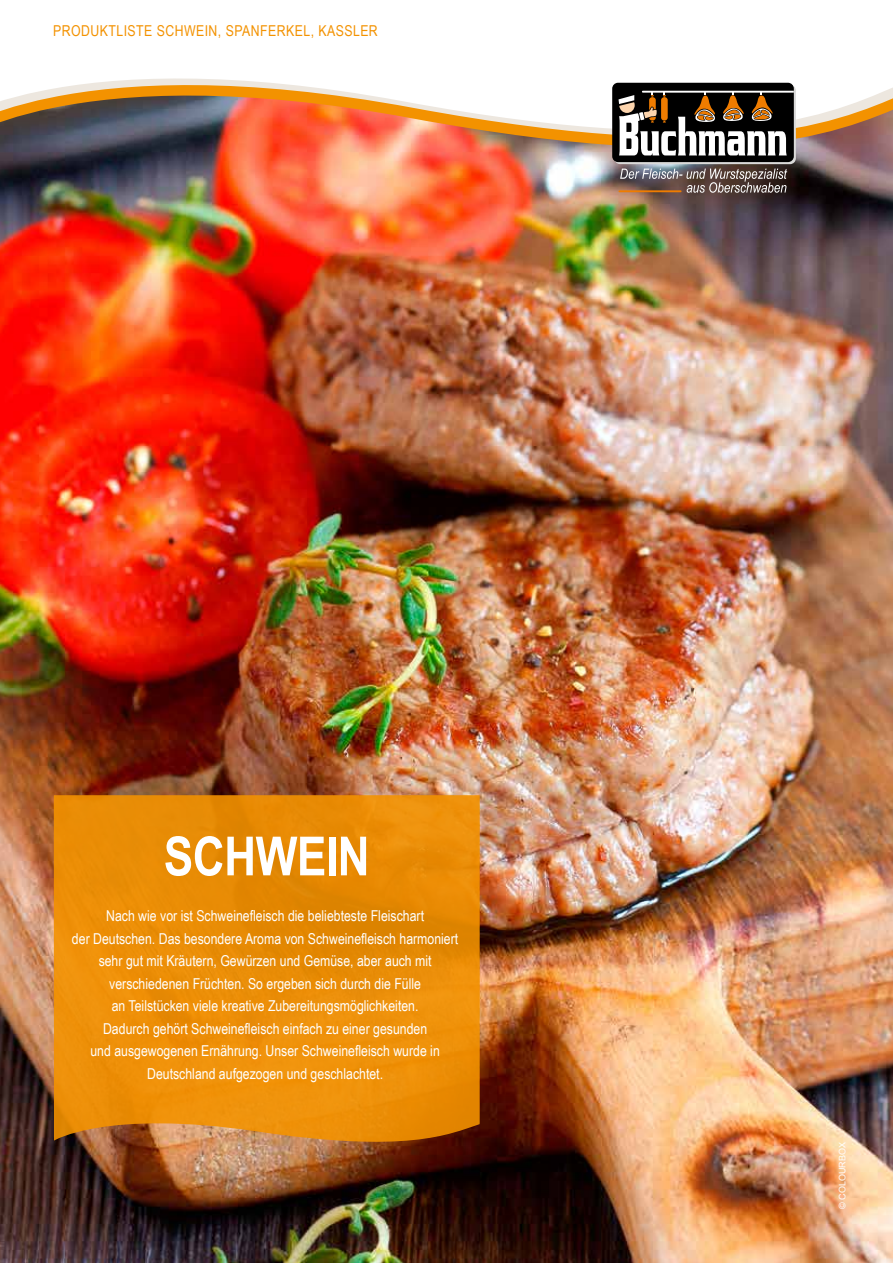
<style>
.page{position:relative;width:893px;height:1263px;background:#fff}
.page>*{position:absolute;margin:0;border:0;box-sizing:border-box;transform-origin:0 0}
.t1{font:700 54px "Arial Narrow";letter-spacing:-.01em;color:#fff}
.t2{font:15px/22.5px "Arial Narrow";color:#fff;text-align:center}
.t3{font:15px "Arial Narrow";letter-spacing:.03em;color:#f39200}
.t4{font:9px "Arial";color:#fff}
</style>
<div class="page">
<img style="left:0;top:189px;width:893px;height:1074px">
<img style="left:0;top:78px;width:893px;height:111px">
<svg style="left:54px;top:795px;width:426px;height:348px;background:#e88b08"></svg>
<div style="left:614px;top:85px;width:182px;height:79px;background:linear-gradient(to bottom,#dbdbda,#d9d9d8);border-radius:6px"></div>
<div style="left:612px;top:83px;width:182px;height:79px;background:#000;border-radius:6px"></div>
<hr style="left:618px;top:190px;width:63px;height:2px;background:#ef7c00">
<svg style="left:618px;top:91px;width:176px;height:64px"></svg>
<svg style="left:620px;top:169px;width:167px;height:24px;background:#776761"></svg>
<p class="t3" style="left:53px;top:20px;width:38px">Produkt</p>
<p class="t3" style="left:116px;top:20px;width:21px">liste</p>
<p class="t3" style="left:157px;top:20px;width:87px">Schwein, Spanfe</p>
<p class="t3" style="left:277px;top:20px;width:103px">rkel, Kassler</p>
<h1 class="t1" style="left:164px;top:815px;width:207px">SCHWEIN</h1>
<p class="t2" style="left:72px;top:904px;width:388px">Nach wie vor ist Schweinefleisch die beliebteste Fleischart<br>der Deutschen. Das besondere Aroma von Schweinefleisch harmoniert sehr gut mit Kräutern, Gewürzen und Gemüse, aber auch mit verschiedenen Früchten. So ergeben sich durch die Fülle<br>an Teilstücken viele kreative Zubereitungsmöglichkeiten.<br>Dadurch gehört Schweinefleisch einfach zu einer gesunden<br>und ausgewogenen Ernährung. Unser Schweinefleisch wurde in Deutschland aufgezogen und geschlachtet.</p>
<p class="t4" style="left:836px;top:1209px;width:68px;rotate:-90deg">© COLOURBOX</p>
</div>
